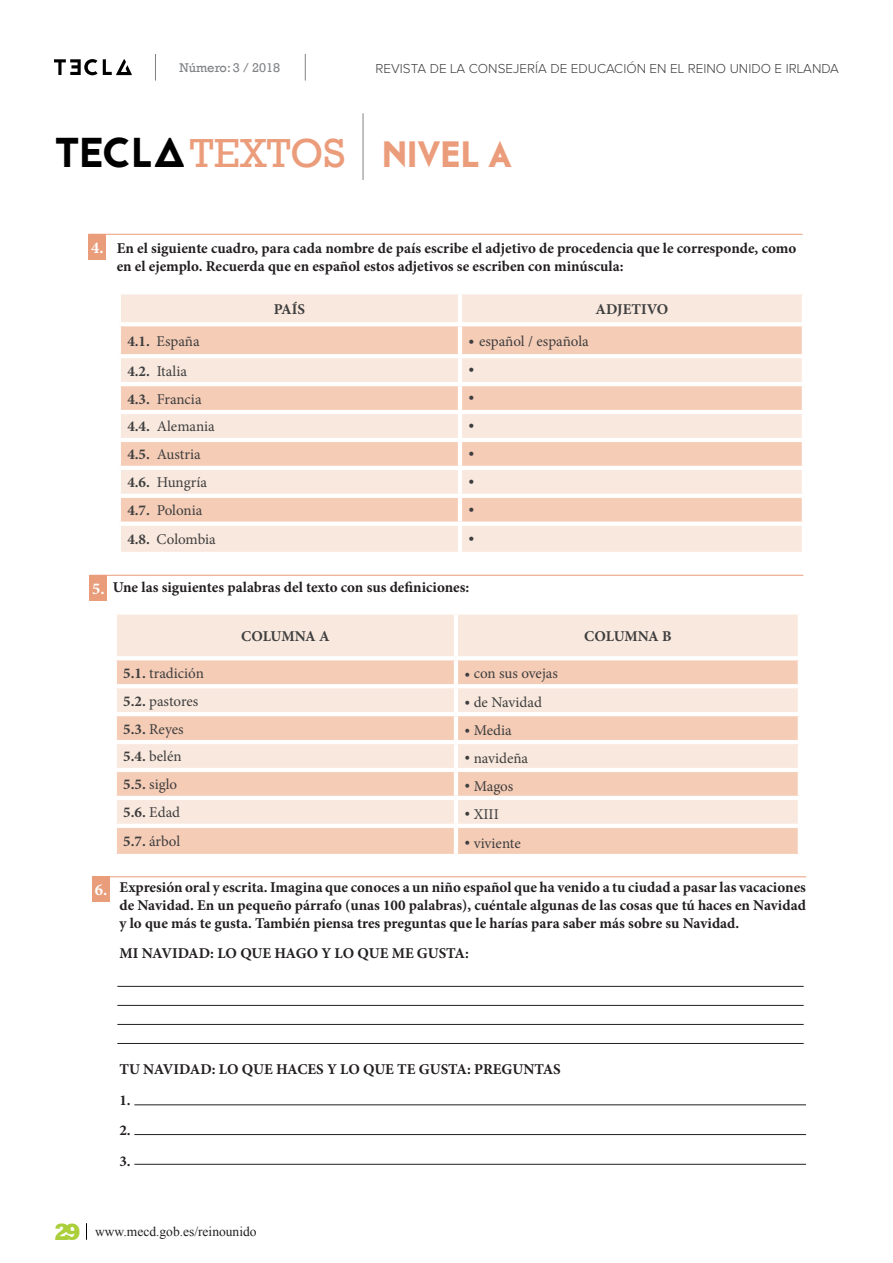
<style>
.page{position:relative;width:893px;height:1263px;background:#fff}
.page>*{position:absolute;margin:0;border:0;box-sizing:border-box;transform-origin:0 0}
.t1{font:41.55px "Rockwell";color:#eb9d7b}
.t2{font:700 36.6px "Cassannet";color:#eb9d7b}
.Body_text{font:700 16.5px "Minion Pro";color:#fff}
.Body_text-2{font:700 15px/18px "Minion Pro";color:#231f20}
.Body_text-3{font:15px "Minion Pro";color:#3e3e3f}
.Body_text-4{font:700 15px "Minion Pro";letter-spacing:-.005em;color:#3e3e3f}
.Body_text-5{font:15px "Bebas Neue";color:#3e3e3f}
.t3{font:300 13.5px "Proxima Nova A";color:#3e3e3f}
.t4{font:13.5px "Times New Roman";color:#231f20}
.t5{font:12.9px "Rockwell";color:#808285}
.s1{font-family:"Jaapokkienchance";font-size:41.7px;color:#000}
.s2{font-weight:700}
.s3{font-family:"Bebas Neue"}
.s4{font-weight:400}
.s5{font-family:"Rockwell";font-weight:800;font-size:24px;color:#abcf3b}
</style>
<div class="page">
<svg style="left:86px;top:1223px;width:1px;height:17px"></svg>
<svg style="left:155px;top:54px;width:1px;height:27px"></svg>
<svg style="left:54px;top:59px;width:78px;height:16px"></svg>
<svg style="left:305px;top:54px;width:1px;height:27px"></svg>
<svg style="left:362px;top:113px;width:1px;height:23px"></svg>
<hr style="left:363px;top:113px;width:1px;height:67px;background:#808285">
<div style="left:89px;top:234px;width:17px;height:25px;background:#e99d7b"></div>
<hr style="left:89px;top:234px;width:713px;height:1px;background:#e99d7b">
<div style="left:121px;top:294px;width:681px;height:258px;background:#f9e8dd"></div>
<svg style="left:121px;top:326px;width:681px;height:196px;background:#f6d8c7"></svg>
<hr style="left:458px;top:294px;width:4px;height:28px;background:#fff">
<hr style="left:117px;top:322px;width:343px;height:4px;background:#fff">
<hr style="left:460px;top:322px;width:346px;height:4px;background:#fff">
<hr style="left:458px;top:326px;width:4px;height:28px;background:#fff">
<hr style="left:117px;top:354px;width:343px;height:4px;background:#fff">
<hr style="left:460px;top:354px;width:346px;height:4px;background:#fff">
<hr style="left:458px;top:358px;width:4px;height:24px;background:#fff">
<hr style="left:117px;top:382px;width:343px;height:4px;background:#fff">
<hr style="left:460px;top:382px;width:346px;height:4px;background:#fff">
<hr style="left:458px;top:386px;width:4px;height:24px;background:#fff">
<hr style="left:117px;top:410px;width:343px;height:4px;background:#fff">
<hr style="left:460px;top:410px;width:346px;height:4px;background:#fff">
<hr style="left:458px;top:414px;width:4px;height:24px;background:#fff">
<hr style="left:117px;top:438px;width:343px;height:4px;background:#fff">
<hr style="left:460px;top:438px;width:346px;height:4px;background:#fff">
<hr style="left:458px;top:442px;width:4px;height:24px;background:#fff">
<hr style="left:117px;top:466px;width:343px;height:4px;background:#fff">
<hr style="left:460px;top:466px;width:346px;height:4px;background:#fff">
<hr style="left:458px;top:470px;width:4px;height:24px;background:#fff">
<hr style="left:117px;top:494px;width:343px;height:4px;background:#fff">
<hr style="left:460px;top:494px;width:346px;height:4px;background:#fff">
<hr style="left:458px;top:498px;width:4px;height:24px;background:#fff">
<hr style="left:117px;top:522px;width:343px;height:4px;background:#fff">
<hr style="left:460px;top:522px;width:346px;height:4px;background:#fff">
<hr style="left:458px;top:526px;width:4px;height:26px;background:#fff">
<div style="left:117px;top:615px;width:681px;height:41px;background:#f9e8dd"></div>
<svg style="left:117px;top:660px;width:681px;height:194px;background:#f6d8c7"></svg>
<hr style="left:454px;top:615px;width:4px;height:41px;background:#fff">
<hr style="left:454px;top:660px;width:4px;height:24px;background:#fff">
<hr style="left:113px;top:684px;width:343px;height:4px;background:#fff">
<hr style="left:456px;top:684px;width:346px;height:4px;background:#fff">
<hr style="left:454px;top:688px;width:4px;height:24px;background:#fff">
<hr style="left:113px;top:712px;width:343px;height:4px;background:#fff">
<hr style="left:456px;top:712px;width:346px;height:4px;background:#fff">
<hr style="left:454px;top:716px;width:4px;height:24px;background:#fff">
<hr style="left:113px;top:740px;width:343px;height:4px;background:#fff">
<hr style="left:456px;top:740px;width:346px;height:4px;background:#fff">
<hr style="left:454px;top:744px;width:4px;height:24px;background:#fff">
<hr style="left:113px;top:768px;width:343px;height:4px;background:#fff">
<hr style="left:456px;top:768px;width:346px;height:4px;background:#fff">
<hr style="left:454px;top:772px;width:4px;height:24px;background:#fff">
<hr style="left:113px;top:796px;width:343px;height:4px;background:#fff">
<hr style="left:456px;top:796px;width:346px;height:4px;background:#fff">
<hr style="left:454px;top:800px;width:4px;height:24px;background:#fff">
<hr style="left:113px;top:824px;width:343px;height:4px;background:#fff">
<hr style="left:456px;top:824px;width:346px;height:4px;background:#fff">
<hr style="left:454px;top:828px;width:4px;height:26px;background:#fff">
<div style="left:90px;top:575px;width:17px;height:25px;background:#e99d7b"></div>
<hr style="left:90px;top:575px;width:713px;height:1px;background:#e99d7b">
<div style="left:92px;top:876px;width:18px;height:26px;background:#e99d7b"></div>
<hr style="left:92px;top:876px;width:714px;height:1px;background:#e99d7b">
<hr style="left:117px;top:986px;width:687px;height:1px;background:#231f20">
<hr style="left:134px;top:1104px;width:672px;height:1px;background:#231f20">
<hr style="left:134px;top:1134px;width:672px;height:1px;background:#231f20">
<hr style="left:134px;top:1164px;width:672px;height:1px;background:#231f20">
<hr style="left:117px;top:1005px;width:687px;height:1px;background:#231f20">
<hr style="left:117px;top:1043px;width:687px;height:1px;background:#231f20">
<hr style="left:117px;top:1024px;width:687px;height:1px;background:#231f20">
<p class="t5" style="left:179px;top:60px;width:102px">Número: 3 / 2018</p>
<p class="t3" style="left:375px;top:61px;width:465px">REVISTA DE LA CONSEJERÍA DE EDUCACIÓN EN EL REINO UNIDO E IRLANDA</p>
<p class="t1" style="left:54px;top:129px;width:293px"><span class="s1">TECLA</span>TEXTOS</p>
<p class="t2" style="left:382px;top:132px;width:131px">NIVEL A</p>
<p class="Body_text" style="left:91px;top:236px;width:14px">4.</p>
<p class="Body_text-2" style="left:117px;top:239px;width:681px">En el siguiente cuadro, para cada nombre de país escribe el adjetivo de procedencia que le corresponde, como en el ejemplo. Recuerda que en español estos adjetivos se escriben con minúscula:</p>
<p class="Body_text-4" style="left:274px;top:298px;width:33px">PAÍS</p>
<p class="Body_text-4" style="left:596px;top:298px;width:74px">ADJETIVO</p>
<p class="Body_text-3" style="left:127px;top:331px;width:74px"><span class="s2">4.1.</span> España</p>
<p class="Body_text-3" style="left:468px;top:331px;width:122px"><span class="s3">•</span> español / española</p>
<p class="Body_text-3" style="left:127px;top:361px;width:61px"><span class="s2">4.2.</span> Italia</p>
<p class="Body_text-5" style="left:468px;top:362px;width:7px">•</p>
<p class="Body_text-3" style="left:127px;top:389px;width:76px"><span class="s2">4.3.</span> Francia</p>
<p class="Body_text-5" style="left:468px;top:390px;width:7px">•</p>
<p class="Body_text-3" style="left:127px;top:417px;width:89px"><span class="s2">4.4.</span> Alemania</p>
<p class="Body_text-5" style="left:468px;top:418px;width:7px">•</p>
<p class="Body_text-3" style="left:127px;top:444px;width:75px"><span class="s2">4.5.</span> Austria</p>
<p class="Body_text-5" style="left:468px;top:446px;width:7px">•</p>
<p class="Body_text-3" style="left:127px;top:472px;width:81px"><span class="s2">4.6.</span> Hungría</p>
<p class="Body_text-5" style="left:468px;top:474px;width:7px">•</p>
<p class="Body_text-3" style="left:127px;top:500px;width:77px"><span class="s2">4.7.</span> Polonia</p>
<p class="Body_text-5" style="left:468px;top:501px;width:7px">•</p>
<p class="Body_text-3" style="left:127px;top:529px;width:90px"><span class="s2">4.8.</span> Colombia</p>
<p class="Body_text-5" style="left:468px;top:531px;width:7px">•</p>
<p class="Body_text-2" style="left:113px;top:578px;width:358px">Une las siguientes palabras del texto con sus definiciones:</p>
<p class="Body_text-4" style="left:241px;top:625px;width:90px">COLUMNA A</p>
<p class="Body_text-4" style="left:584px;top:625px;width:89px">COLUMNA B</p>
<p class="Body_text-3" style="left:123px;top:663px;width:82px"><span class="s2">5.1.</span> tradición</p>
<p class="Body_text-3" style="left:464px;top:663px;width:95px">• con sus ovejas</p>
<p class="Body_text-3" style="left:123px;top:691px;width:76px"><span class="s2">5.2.</span> pastores</p>
<p class="Body_text-3" style="left:464px;top:692px;width:79px">• de Navidad</p>
<p class="Body_text-3" style="left:123px;top:719px;width:62px"><span class="s2">5.3.</span> Reyes</p>
<p class="Body_text-3" style="left:464px;top:720px;width:49px">• Media</p>
<p class="Body_text-3" style="left:123px;top:747px;width:60px"><span class="s2">5.4.</span> belén</p>
<p class="Body_text-3" style="left:464px;top:748px;width:65px">• navideña</p>
<p class="Body_text-3" style="left:123px;top:774px;width:55px"><span class="s2">5.5.</span> siglo</p>
<p class="Body_text-3" style="left:464px;top:776px;width:50px">• Magos</p>
<p class="Body_text-4" style="left:123px;top:802px;width:58px">5.6. <span class="s4">Edad</span></p>
<p class="Body_text-3" style="left:464px;top:804px;width:36px">• XIII</p>
<p class="Body_text-3" style="left:123px;top:831px;width:58px"><span class="s2">5.7.</span> árbol</p>
<p class="Body_text-3" style="left:464px;top:833px;width:58px">• viviente</p>
<p class="Body_text" style="left:92px;top:577px;width:14px">5.</p>
<p class="Body_text" style="left:95px;top:878px;width:14px">6.</p>
<p class="Body_text-2" style="left:119px;top:878px;width:688px;text-align:justify">Expresión oral y escrita. Imagina que conoces a un niño español que ha venido a tu ciudad a pasar las vacaciones de Navidad. En un pequeño párrafo (unas 100 palabras), cuéntale algunas de las cosas que tú haces en Navidad y lo que más te gusta. También piensa tres preguntas que le harías para saber más sobre su Navidad.</p>
<p class="Body_text-2" style="left:119px;top:944px;width:351px">MI NAVIDAD: LO QUE HAGO Y LO QUE ME GUSTA:</p>
<p class="Body_text-2" style="left:119px;top:1060px;width:443px">TU NAVIDAD: LO QUE HACES Y LO QUE TE GUSTA: PREGUNTAS</p>
<p class="Body_text-2" style="left:119px;top:1091px;width:13px">1.</p>
<p class="Body_text-2" style="left:119px;top:1121px;width:13px">2.</p>
<p class="Body_text-2" style="left:119px;top:1152px;width:13px">3.</p>
<p class="t4" style="left:54px;top:1222px;width:204px"><span class="s5">29</span> www.mecd.gob.es/reinounido</p>
</div>
